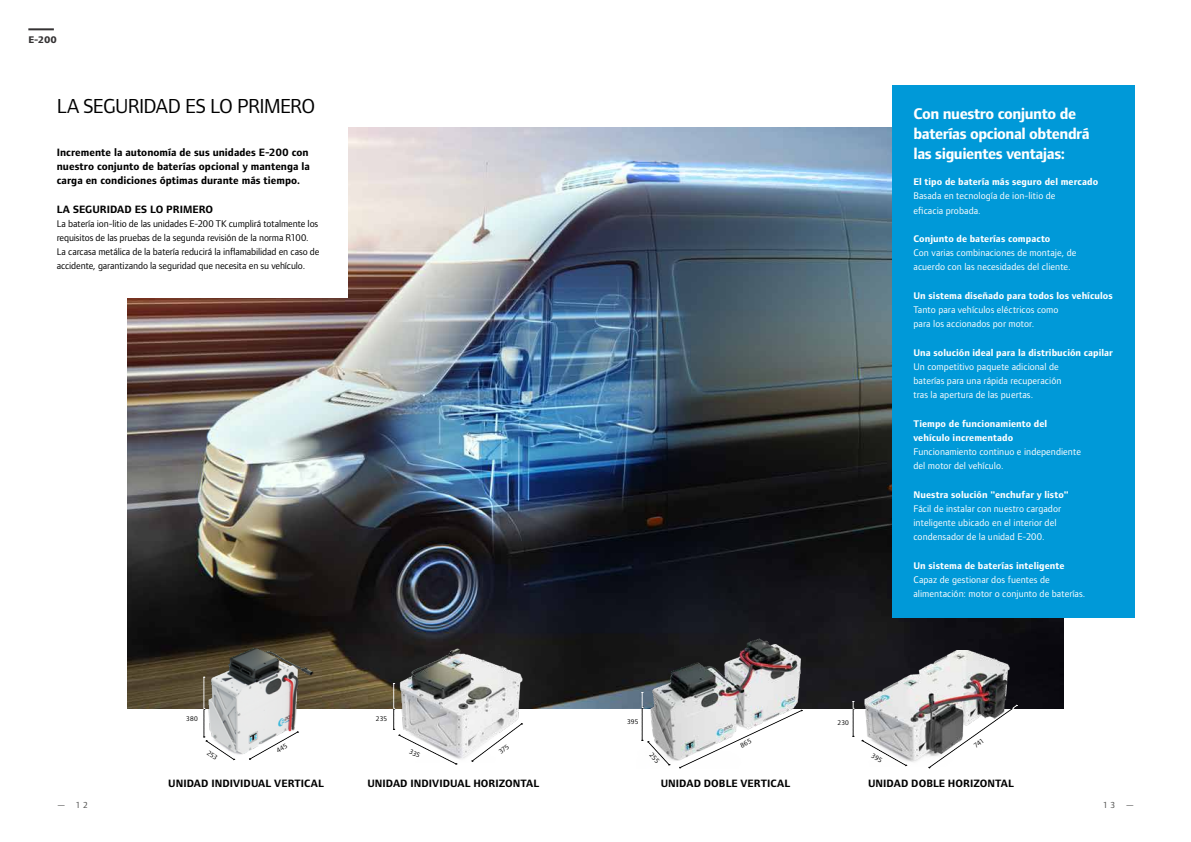
<style>
.page{position:relative;width:1191px;height:842px;background:#fff}
.page>*{position:absolute;margin:0;border:0;box-sizing:border-box;transform-origin:0 0}
.t1{font:21px "Foundry Form Sans";letter-spacing:-.03em;color:#000}
.t2{font:700 16px/20px "Foundry Form Sans";letter-spacing:-.03em;color:#fff}
.t3{font:700 11px/14.2px "Foundry Form Sans";letter-spacing:.005em;color:#000;text-align:justify}
.t4{font:10px/14.2px "Foundry Form Sans";letter-spacing:.005em;color:#fff}
.t5{font:700 10px/14.2px "Foundry Form Sans";letter-spacing:.005em;color:#fff}
.t6{font:10px/14.2px "Foundry Form Sans";letter-spacing:-.01em;color:#000}
.t7{font:800 10px "Foundry Form Sans";color:#343233}
.t8{font:9px "Foundry Form Sans";color:#4a4a49}
.t9{font:7px "Foundry Form Sans";letter-spacing:.015em;color:#000}
</style>
<div class="page">
<hr style="left:28px;top:28px;width:26px;height:2px;background:#343233">
<img style="left:128px;top:128px;width:935px;height:581px">
<div style="left:57px;top:85px;width:290px;height:213px;background:#fff"></div>
<div style="left:892px;top:86px;width:242px;height:532px;background:#0099d8"></div>
<img style="left:159px;top:647px;width:187px;height:114px">
<img style="left:360px;top:646px;width:187px;height:113px">
<img style="left:636px;top:627px;width:188px;height:139px">
<img style="left:847px;top:650px;width:187px;height:117px">
<svg style="left:852px;top:701px;width:2px;height:36px"></svg>
<svg style="left:249px;top:731px;width:49px;height:29px"></svg>
<svg style="left:471px;top:723px;width:51px;height:39px"></svg>
<svg style="left:203px;top:677px;width:32px;height:83px"></svg>
<svg style="left:393px;top:683px;width:64px;height:82px"></svg>
<svg style="left:679px;top:709px;width:123px;height:60px"></svg>
<svg style="left:641px;top:692px;width:29px;height:74px"></svg>
<svg style="left:928px;top:704px;width:89px;height:65px"></svg>
<svg style="left:861px;top:739px;width:46px;height:27px"></svg>
<p class="t7" style="left:28px;top:34px;width:30px">E-200</p>
<h1 class="t1" style="left:57px;top:94px;width:260px">LA SEGURIDAD ES LO PRIMERO</h1>
<p class="t3" style="left:57px;top:145px;width:255px">Incremente la autonomía de sus unidades E-200 con nuestro conjunto de baterías opcional y mantenga la carga en condiciones óptimas durante más tiempo.</p>
<p class="t3" style="left:57px;top:202px;width:158px">LA SEGURIDAD ES LO PRIMERO</p>
<p class="t6" style="left:57px;top:216px;width:264px">La batería ion-litio de las unidades E-200 TK cumplirá totalmente los requisitos de las pruebas de la segunda revisión de la norma R100.<br>La carcasa metálica de la batería reducirá la inflamabilidad en caso de accidente, garantizando la seguridad que necesita en su vehículo.</p>
<p class="t9" style="left:186px;top:715px;width:13px">380</p>
<p class="t9" style="left:376px;top:715px;width:13px">235</p>
<p class="t9" style="left:627px;top:717px;width:13px">395</p>
<p class="t9" style="left:837px;top:719px;width:13px">230</p>
<h2 class="t2" style="left:913px;top:104px;width:178px">Con nuestro conjunto de baterías opcional obtendrá las siguientes ventajas:</h2>
<p class="t5" style="left:913px;top:175px;width:186px">El tipo de batería más seguro del mercado</p>
<p class="t4" style="left:913px;top:189px;width:144px">Basada en tecnología de ion-litio de eficacia probada.</p>
<p class="t5" style="left:913px;top:232px;width:138px">Conjunto de baterías compacto</p>
<p class="t4" style="left:913px;top:246px;width:164px">Con varias combinaciones de montaje, de acuerdo con las necesidades del cliente.</p>
<p class="t5" style="left:913px;top:288px;width:201px">Un sistema diseñado para todos los vehículos</p>
<p class="t4" style="left:913px;top:302px;width:147px">Tanto para vehículos eléctricos como para los accionados por motor.</p>
<p class="t5" style="left:913px;top:345px;width:201px">Una solución ideal para la distribución capilar</p>
<p class="t4" style="left:913px;top:359px;width:149px">Un competitivo paquete adicional de baterías para una rápida recuperación tras la apertura de las puertas.</p>
<p class="t5" style="left:913px;top:416px;width:135px">Tiempo de funcionamiento del vehículo incrementado</p>
<p class="t4" style="left:913px;top:444px;width:169px">Funcionamiento continuo e independiente del motor del vehículo.</p>
<p class="t5" style="left:913px;top:487px;width:157px">Nuestra solución "enchufar y listo"</p>
<p class="t4" style="left:913px;top:501px;width:149px">Fácil de instalar con nuestro cargador inteligente ubicado en el interior del condensador de la unidad E-200.</p>
<p class="t5" style="left:913px;top:558px;width:153px">Un sistema de baterías inteligente</p>
<p class="t4" style="left:913px;top:572px;width:173px">Capaz de gestionar dos fuentes de alimentación: motor o conjunto de baterías.</p>
<p class="t3" style="left:168px;top:776px;width:157px">UNIDAD INDIVIDUAL VERTICAL</p>
<p class="t3" style="left:367px;top:776px;width:173px">UNIDAD INDIVIDUAL HORIZONTAL</p>
<p class="t3" style="left:661px;top:776px;width:131px">UNIDAD DOBLE VERTICAL</p>
<p class="t3" style="left:868px;top:776px;width:147px">UNIDAD DOBLE HORIZONTAL</p>
<p class="t8" style="left:57px;top:800px;width:33px">— 12</p>
<p class="t8" style="left:1103px;top:800px;width:33px">13 —</p>
</div>
